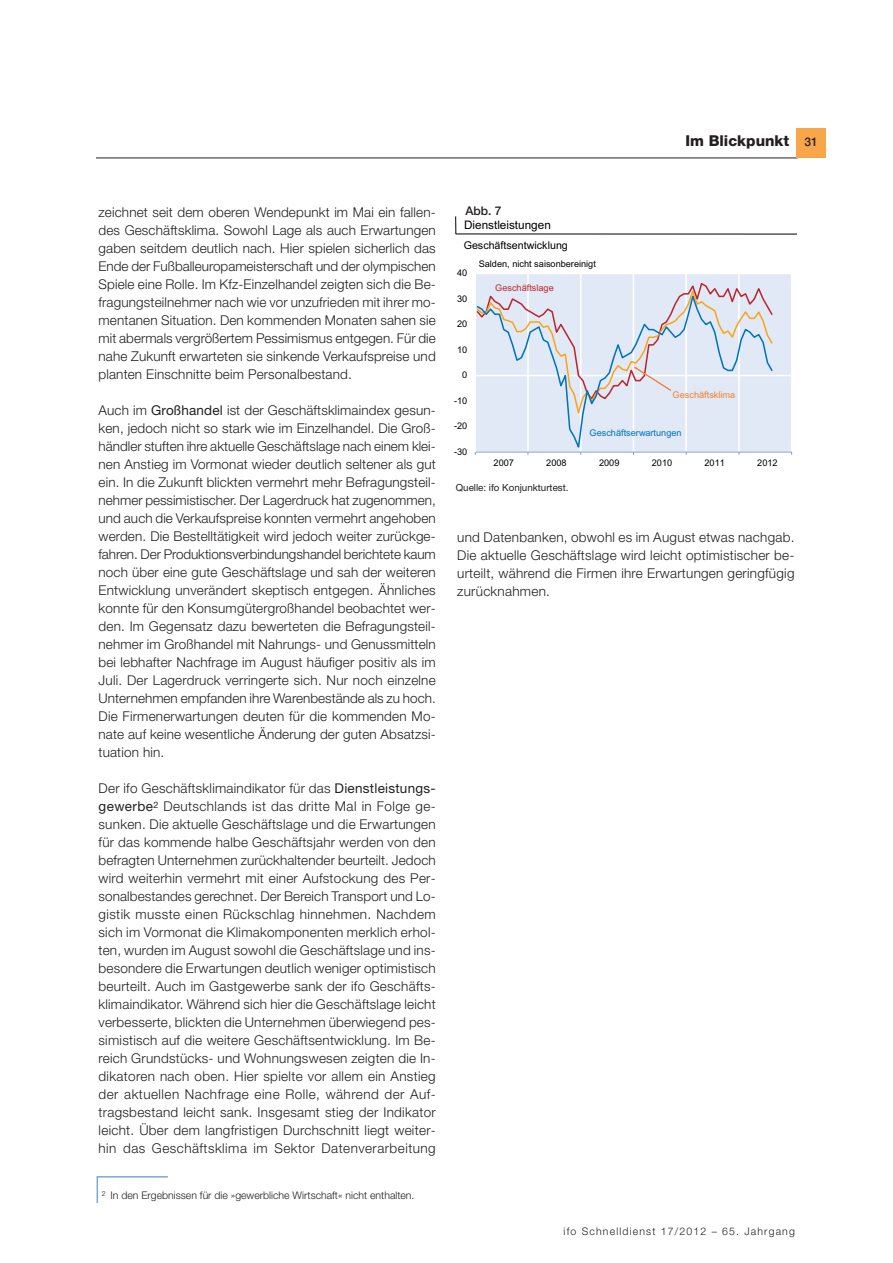
<style>
.page{position:relative;width:893px;height:1263px;background:#fff}
.page>*{position:absolute;margin:0;border:0;box-sizing:border-box;transform-origin:0 0}
.t1{font:800 15px "Helvetica Neue LT Std";color:#231f20}
.t2{font:300 13.5px/18px "Helvetica Neue LT Std";letter-spacing:.01em;color:#231f20;text-align:justify}
.t3{font:500 12px "Helvetica Neue LT Std";color:#231f20}
.t4{font:11.7px "Arial";color:#000001}
.t5{font:10.65px "Arial";color:#000001}
.t6{font:300 10.5px "Helvetica Neue LT Std";color:#231f20}
.t7{font:300 10.5px "Helvetica Neue LT Std";letter-spacing:.11em;color:#231f20}
.t8{font:9.75px "Helvetica Neue LT Std";color:#231f20}
.t9{font:9.15px "Arial";color:#000001}
.t10{font:9.15px "Arial";color:#0073bc}
.t11{font:9.15px "Arial";color:#f18230}
.t12{font:9.15px "Arial";color:#bb272e}
.s1{font-weight:500;font-size:12px}
.s2{font-weight:400}
</style>
<div class="page">
<hr style="left:96px;top:158px;width:701px;height:1px;background:#231f20">
<div style="left:796px;top:128px;width:30px;height:30px;background:#f9a64a"></div>
<svg style="left:96px;top:1176px;width:72px;height:28px"></svg>
<div style="left:475px;top:273px;width:317px;height:179px;background:#e1e9f6"></div>
<hr style="left:738px;top:273px;width:2px;height:179px;background:#fff">
<hr style="left:685px;top:273px;width:2px;height:179px;background:#fff">
<hr style="left:633px;top:273px;width:1px;height:179px;background:#fff">
<hr style="left:580px;top:273px;width:1px;height:179px;background:#fff">
<hr style="left:527px;top:273px;width:2px;height:179px;background:#fff">
<svg style="left:474px;top:452px;width:318px;height:3px"></svg>
<hr style="left:475px;top:273px;width:1px;height:179px;background:#fff">
<svg style="left:476px;top:419px;width:298px;height:33px"></svg>
<svg style="left:476px;top:281px;width:316px;height:138px"></svg>
<svg style="left:455px;top:216px;width:1px;height:18px"></svg>
<hr style="left:456px;top:234px;width:340px;height:1px;background:#000001">
<p class="t1" style="left:685px;top:132px;width:134px">Im Blickpunkt <span class="s1">31</span></p>
<p class="t2" style="left:99px;top:205px;width:339px">zeichnet seit dem oberen Wendepunkt im Mai ein fallen&shy;des Geschäftsklima. Sowohl Lage als auch Erwartungen gaben seitdem deutlich nach. Hier spielen sicherlich das Ende der Fußballeuropameisterschaft und der olympischen Spiele eine Rolle. Im Kfz-Einzelhandel zeigten sich die Be&shy;fragungsteilnehmer nach wie vor unzufrieden mit ihrer mo&shy;mentanen Situation. Den kommenden Monaten sahen sie mit abermals vergrößertem Pessimismus entgegen. Für die nahe Zukunft erwarteten sie sinkende Verkaufspreise und planten Einschnitte beim Personalbestand.</p>
<p class="t2" style="left:99px;top:403px;width:339px">Auch im <span class="s2">Großhandel</span> ist der Geschäftsklimaindex gesun&shy;ken, jedoch nicht so stark wie im Einzelhandel. Die Groß&shy;händler stuften ihre aktuelle Geschäftslage nach einem klei&shy;nen Anstieg im Vormonat wieder deutlich seltener als gut ein. In die Zukunft blickten vermehrt mehr Befragungsteil&shy;nehmer pessimistischer. Der Lagerdruck hat zugenommen, und auch die Verkaufspreise konnten vermehrt angehoben werden. Die Bestelltätigkeit wird jedoch weiter zurückge&shy;fahren. Der Produktionsverbindungshandel berichtete kaum noch über eine gute Geschäftslage und sah der weiteren Entwicklung unverändert skeptisch entgegen. Ähnliches konnte für den Konsumgütergroßhandel beobachtet wer&shy;den. Im Gegensatz dazu bewerteten die Befragungsteil&shy;nehmer im Großhandel mit Nahrungs- und Genussmitteln bei lebhafter Nachfrage im August häufiger positiv als im Juli. Der Lagerdruck verringerte sich. Nur noch einzelne Unternehmen empfanden ihre Warenbestände als zu hoch.<br>Die Firmenerwartungen deuten für die kommenden Mo&shy;nate auf keine wesentliche Änderung der guten Absatzsi&shy;tuation hin.</p>
<p class="t2" style="left:99px;top:781px;width:339px">Der ifo Geschäftsklimaindikator für das <span class="s2">Dienstleistungs&shy;gewerbe</span><sup>2</sup> Deutschlands ist das dritte Mal in Folge ge&shy;sunken. Die aktuelle Geschäftslage und die Erwartungen für das kommende halbe Geschäftsjahr werden von den befragten Unternehmen zurückhaltender beurteilt. Jedoch wird weiterhin vermehrt mit einer Aufstockung des Per&shy;sonalbestandes gerechnet. Der Bereich Transport und Lo&shy;gistik musste einen Rückschlag hinnehmen. Nachdem sich im Vormonat die Klimakomponenten merklich erhol&shy;ten, wurden im August sowohl die Geschäftslage und ins&shy;besondere die Erwartungen deutlich weniger optimistisch beurteilt. Auch im Gastgewerbe sank der ifo Geschäfts&shy;klimaindikator. Während sich hier die Geschäftslage leicht verbesserte, blickten die Unternehmen überwiegend pes&shy;simistisch auf die weitere Geschäftsentwicklung. Im Be&shy;reich Grundstücks- und Wohnungswesen zeigten die In&shy;dikatoren nach oben. Hier spielte vor allem ein Anstieg der aktuellen Nachfrage eine Rolle, während der Auf&shy;tragsbestand leicht sank. Insgesamt stieg der Indikator leicht. Über dem langfristigen Durchschnitt liegt weiter&shy;hin das Geschäftsklima im Sektor Datenverarbeitung</p>
<p class="t6" style="left:102px;top:1191px;width:314px"><sup>2</sup> In den Ergebnissen für die »gewerbliche Wirtschaft« nicht enthalten.</p>
<p class="t3" style="left:466px;top:204px;width:37px">Abb. 7</p>
<p class="t4" style="left:464px;top:221px;width:88px">Dienstleistungen</p>
<p class="t9" style="left:479px;top:261px;width:119px">Salden, nicht saisonbereinigt</p>
<p class="t5" style="left:464px;top:241px;width:106px">Geschäftsentwicklung</p>
<p class="t9" style="left:457px;top:270px;width:12px">40</p>
<p class="t9" style="left:457px;top:295px;width:12px">30</p>
<p class="t9" style="left:457px;top:321px;width:12px">20</p>
<p class="t9" style="left:457px;top:346px;width:12px">10</p>
<p class="t9" style="left:462px;top:372px;width:7px">0</p>
<p class="t9" style="left:454px;top:397px;width:15px">-10</p>
<p class="t9" style="left:454px;top:423px;width:15px">-20</p>
<p class="t9" style="left:454px;top:448px;width:15px">-30</p>
<p class="t12" style="left:495px;top:284px;width:60px">Geschäftslage</p>
<p class="t11" style="left:673px;top:391px;width:64px">Geschäftsklima</p>
<p class="t10" style="left:589px;top:429px;width:94px">Geschäftserwartungen</p>
<p class="t9" style="left:494px;top:459px;width:22px">2007</p>
<p class="t9" style="left:546px;top:459px;width:22px">2008</p>
<p class="t9" style="left:599px;top:459px;width:22px">2009</p>
<p class="t9" style="left:652px;top:459px;width:22px">2010</p>
<p class="t9" style="left:704px;top:459px;width:22px">2011</p>
<p class="t9" style="left:757px;top:459px;width:22px">2012</p>
<p class="t8" style="left:456px;top:484px;width:114px">Quelle: ifo Konjunkturtest.</p>
<p class="t2" style="left:457px;top:529px;width:339px">und Datenbanken, obwohl es im August etwas nachgab.<br>Die aktuelle Geschäftslage wird leicht optimistischer be&shy;urteilt, während die Firmen ihre Erwartungen geringfügig zurücknahmen.</p>
<p class="t7" style="left:564px;top:1227px;width:233px">ifo Schnelldienst 17/2012 – 65. Jahrgang</p>
</div>
